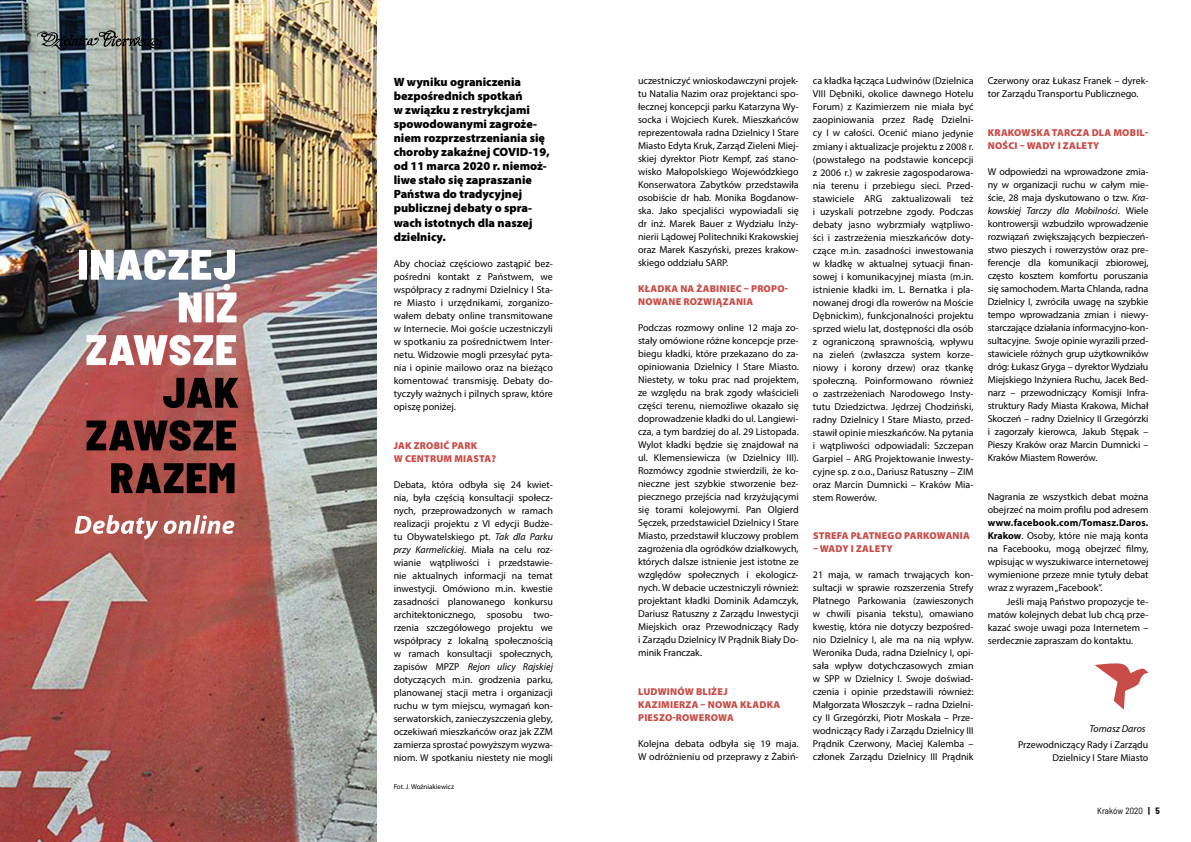
<style>
.page{position:relative;width:1191px;height:842px;background:#fff}
.page>*{position:absolute;margin:0;border:0;box-sizing:border-box;transform-origin:0 0}
.t1{font:900 12px/14.1px "Myriad Pro";color:#000}
.t2{font:10px/13px "Myriad Pro";color:#000;text-align:justify}
.t3{font:900 10px/13px "Myriad Pro";letter-spacing:.02em;color:#c84c47}
.t4{font:italic 10px "Myriad Pro";color:#000}
.t5{font:semi-condensed 9px "Barlow";color:#000}
.t6{font:7px "Myriad Pro";color:#000}
.s1{font-style:italic}
.s2{font-weight:700}
</style>
<div class="page">
<img style="left:0;top:0;width:377px;height:842px">
<svg style="left:111px;top:463px;width:123px;height:30px"></svg>
<svg style="left:86px;top:420px;width:150px;height:31px"></svg>
<svg style="left:163px;top:378px;width:75px;height:30px"></svg>
<svg style="left:86px;top:335px;width:150px;height:30px"></svg>
<img style="left:79px;top:249px;width:157px;height:73px">
<svg style="left:75px;top:515px;width:159px;height:24px"></svg>
<svg style="left:1095px;top:663px;width:53px;height:47px"></svg>
<svg style="left:37px;top:30px;width:125px;height:20px"></svg>
<p class="t1" style="left:394px;top:75px;width:157px">W wyniku ograniczenia bezpośrednich spotkań<br>w związku z restrykcjami spowodowanymi zagroże&shy;niem rozprzestrzeniania się choroby zakaźnej COVID-19, od 11 marca 2020 r. niemoż&shy;liwe stało się zapraszanie<br>Państwa do tradycyjnej publicznej debaty o spra&shy;wach istotnych dla naszej dzielnicy.</p>
<p class="t2" style="left:394px;top:257px;width:161px">Aby chociaż częściowo zastąpić bez&shy;pośredni kontakt z Państwem, we współpracy z radnymi Dzielnicy I Sta&shy;re Miasto i urzędnikami, zorganizo&shy;wałem debaty online transmitowane w Internecie. Moi goście uczestniczyli w spotkaniu za pośrednictwem Inter&shy;netu. Widzowie mogli przesyłać pyta&shy;nia i opinie mailowo oraz na bieżąco komentować transmisję. Debaty do&shy;tyczyły ważnych i pilnych spraw, które opiszę poniżej.</p>
<p class="t3" style="left:394px;top:439px;width:104px">JAK ZROBIĆ PARK<br>W CENTRUM MIASTA?</p>
<p class="t2" style="left:394px;top:478px;width:161px">Debata, która odbyła się 24 kwiet&shy;nia, była częścią konsultacji społecz&shy;nych, przeprowadzonych w ramach realizacji projektu z VI edycji Budże&shy;tu Obywatelskiego pt. <span class="s1">Tak dla Parku przy Karmelickiej</span>. Miała na celu roz&shy;wianie wątpliwości i przedstawie&shy;nie aktualnych informacji na temat inwestycji. Omówiono m.in. kwestie zasadności planowanego konkursu architektonicznego, sposobu two&shy;rzenia szczegółowego projektu we współpracy z lokalną społecznością w ramach konsultacji społecznych, zapisów MPZP <span class="s1">Rejon ulicy Rajskiej </span>dotyczących m.in. grodzenia parku, planowanej stacji metra i organizacji ruchu w tym miejscu, wymagań kon&shy;serwatorskich, zanieczyszczenia gleby, oczekiwań mieszkańców oraz jak ZZM zamierza sprostać powyższym wyzwa&shy;niom. W spotkaniu niestety nie mogli</p>
<p class="t6" style="left:394px;top:783px;width:62px">Fot. J. Woźniakiewicz</p>
<p class="t2" style="left:638px;top:74px;width:162px">uczestniczyć wnioskodawczyni projek&shy;tu Natalia Nazim oraz projektanci spo&shy;łecznej koncepcji parku Katarzyna Wy&shy;socka i Wojciech Kurek. Mieszkańców reprezentowała radna Dzielnicy I Stare Miasto Edyta Kruk, Zarząd Zieleni Miej&shy;skiej dyrektor Piotr Kempf, zaś stano&shy;wisko Małopolskiego Wojewódzkiego Konserwatora Zabytków przedstawiła osobiście dr hab. Monika Bogdanow&shy;ska. Jako specjaliści wypowiadali się dr inż. Marek Bauer z Wydziału Inży&shy;nierii Lądowej Politechniki Krakowskiej oraz Marek Kaszyński, prezes krakow&shy;skiego oddziału SARP.</p>
<p class="t3" style="left:638px;top:282px;width:151px">KŁADKA NA ŻABINIEC – PROPO-<br>NOWANE ROZWIĄZANIA</p>
<p class="t2" style="left:638px;top:321px;width:162px">Podczas rozmowy online 12 maja zo&shy;stały omówione różne koncepcje prze&shy;biegu kładki, które przekazano do za&shy;opiniowania Dzielnicy I Stare Miasto.<br>Niestety, w toku prac nad projektem, ze względu na brak zgody właścicieli części terenu, niemożliwe okazało się doprowadzenie kładki do ul. Langiewi&shy;cza, a tym bardziej do al. 29 Listopada.<br>Wylot kładki będzie się znajdował na ul. Klemensiewicza (w Dzielnicy III).<br>Rozmówcy zgodnie stwierdzili, że ko&shy;nieczne jest szybkie stworzenie bez&shy;piecznego przejścia nad krzyżującymi się torami kolejowymi. Pan Olgierd Sęczek, przedstawiciel Dzielnicy I Stare Miasto, przedstawił kluczowy problem zagrożenia dla ogródków działkowych, których dalsze istnienie jest istotne ze względów społecznych i ekologicz&shy;nych. W debacie uczestniczyli również: projektant kładki Dominik Adamczyk, Dariusz Ratuszny z Zarządu Inwestycji Miejskich oraz Przewodniczący Rady i Zarządu Dzielnicy IV Prądnik Biały Do&shy;minik Franczak.</p>
<p class="t3" style="left:638px;top:685px;width:144px">LUDWINÓW BLIŻEJ<br>KAZIMIERZA – NOWA KŁADKA<br>PIESZO-ROWEROWA</p>
<p class="t2" style="left:638px;top:737px;width:162px">Kolejna debata odbyła się 19 maja.<br>W odróżnieniu od przeprawy z Żabiń-</p>
<p class="t2" style="left:813px;top:74px;width:162px">ca kładka łącząca Ludwinów (Dzielnica VIII Dębniki, okolice dawnego Hotelu Forum) z Kazimierzem nie miała być zaopiniowania przez Radę Dzielni&shy;cy I w całości. Ocenić miano jedynie zmiany i aktualizacje projektu z 2008 r. (powstałego na podstawie koncepcji z 2006 r.) w zakresie zagospodarowa&shy;nia terenu i przebiegu sieci. Przed&shy;stawiciele ARG zaktualizowali też i uzyskali potrzebne zgody. Podczas debaty jasno wybrzmiały wątpliwo&shy;ści i zastrzeżenia mieszkańców doty&shy;czące m.in. zasadności inwestowania w kładkę w aktualnej sytuacji finan&shy;sowej i komunikacyjnej miasta (m.in. istnienie kładki im. L. Bernatka i pla&shy;nowanej drogi dla rowerów na Moście Dębnickim), funkcjonalności projektu sprzed wielu lat, dostępności dla osób z ograniczoną sprawnością, wpływu na zieleń (zwłaszcza system korze&shy;niowy i korony drzew) oraz tkankę społeczną. Poinformowano również o zastrzeżeniach Narodowego Insty&shy;tutu Dziedzictwa. Jędrzej Chodziński, radny Dzielnicy I Stare Miasto, przed&shy;stawił opinie mieszkańców. Na pytania i wątpliwości odpowiadali: Szczepan Garpiel – ARG Projektowanie Inwesty&shy;cyjne sp. z o.o., Dariusz Ratuszny – ZIM oraz Marcin Dumnicki – Kraków Mia&shy;stem Rowerów.</p>
<p class="t3" style="left:813px;top:529px;width:158px">STREFA PŁATNEGO PARKOWANIA</p>
<p class="t3" style="left:813px;top:542px;width:81px">– WADY I ZALETY</p>
<p class="t2" style="left:813px;top:568px;width:162px">21 maja, w ramach trwających kon&shy;sultacji w sprawie rozszerzenia Strefy Płatnego Parkowania (zawieszonych w chwili pisania tekstu), omawiano kwestię, która nie dotyczy bezpośred&shy;nio Dzielnicy I, ale ma na nią wpływ.<br>Weronika Duda, radna Dzielnicy I, opi&shy;sała wpływ dotychczasowych zmian w SPP w Dzielnicy I. Swoje doświad&shy;czenia i opinie przedstawili również:<br>Małgorzata Włoszczyk – radna Dzielni&shy;cy II Grzegórzki, Piotr Moskała – Prze&shy;wodniczący Rady i Zarządu Dzielnicy III Prądnik Czerwony, Maciej Kalemba – członek Zarządu Dzielnicy III Prądnik</p>
<p class="t2" style="left:987px;top:74px;width:162px">Czerwony oraz Łukasz Franek – dyrek&shy;tor Zarządu Transportu Publicznego.</p>
<p class="t3" style="left:987px;top:126px;width:162px">KRAKOWSKA TARCZA DLA MOBIL-<br>NOŚCI – WADY I ZALETY</p>
<p class="t2" style="left:987px;top:165px;width:162px">W odpowiedzi na wprowadzone zmia&shy;ny w organizacji ruchu w całym mie&shy;ście, 28 maja dyskutowano o tzw. <span class="s1">Kra&shy;kowskiej Tarczy dla Mobilności</span>. Wiele kontrowersji wzbudziło wprowadzenie rozwiązań zwiększających bezpieczeń&shy;stwo pieszych i rowerzystów oraz pre&shy;ferencje dla komunikacji zbiorowej, często kosztem komfortu poruszania się samochodem. Marta Chlanda, radna Dzielnicy I, zwróciła uwagę na szybkie tempo wprowadzania zmian i niewy&shy;starczające działania informacyjno-kon&shy;sultacyjne. Swoje opinie wyrazili przed&shy;stawiciele różnych grup użytkowników dróg: Łukasz Gryga – dyrektor Wydziału Miejskiego Inżyniera Ruchu, Jacek Bed&shy;narz – przewodniczący Komisji Infra&shy;struktury Rady Miasta Krakowa, Michał Skoczeń – radny Dzielnicy II Grzegórzki i zagorzały kierowca, Jakub Stępak – Pieszy Kraków oraz Marcin Dumnicki – Kraków Miastem Rowerów.</p>
<p class="t2" style="left:987px;top:490px;width:162px">Nagrania ze wszystkich debat można obejrzeć na moim profilu pod adresem</p>
<p class="t2" style="left:987px;top:516px;width:162px"><span class="s2">www.facebook.com/Tomasz.Daros.<br>Krakow</span>. Osoby, które nie mają konta na Facebooku, mogą obejrzeć filmy, wpisując w wyszukiwarce internetowej wymienione przeze mnie tytuły debat wraz z wyrazem „Facebook”.</p>
<p class="t2" style="left:987px;top:595px;width:162px;text-indent:19px">Jeśli mają Państwo propozycje te&shy;matów kolejnych debat lub chcą prze&shy;kazać swoje uwagi poza Internetem – serdecznie zapraszam do kontaktu.</p>
<p class="t4" style="left:1089px;top:722px;width:58px">Tomasz Daros</p>
<p class="t2" style="left:1018px;top:738px;width:132px;text-align:right">Przewodniczący Rady i Zarządu<br>Dzielnicy I Stare Miasto</p>
<p class="t5" style="left:1097px;top:805px;width:64px">Kraków 2020 <span class="s2">| 5</span></p>
</div>
